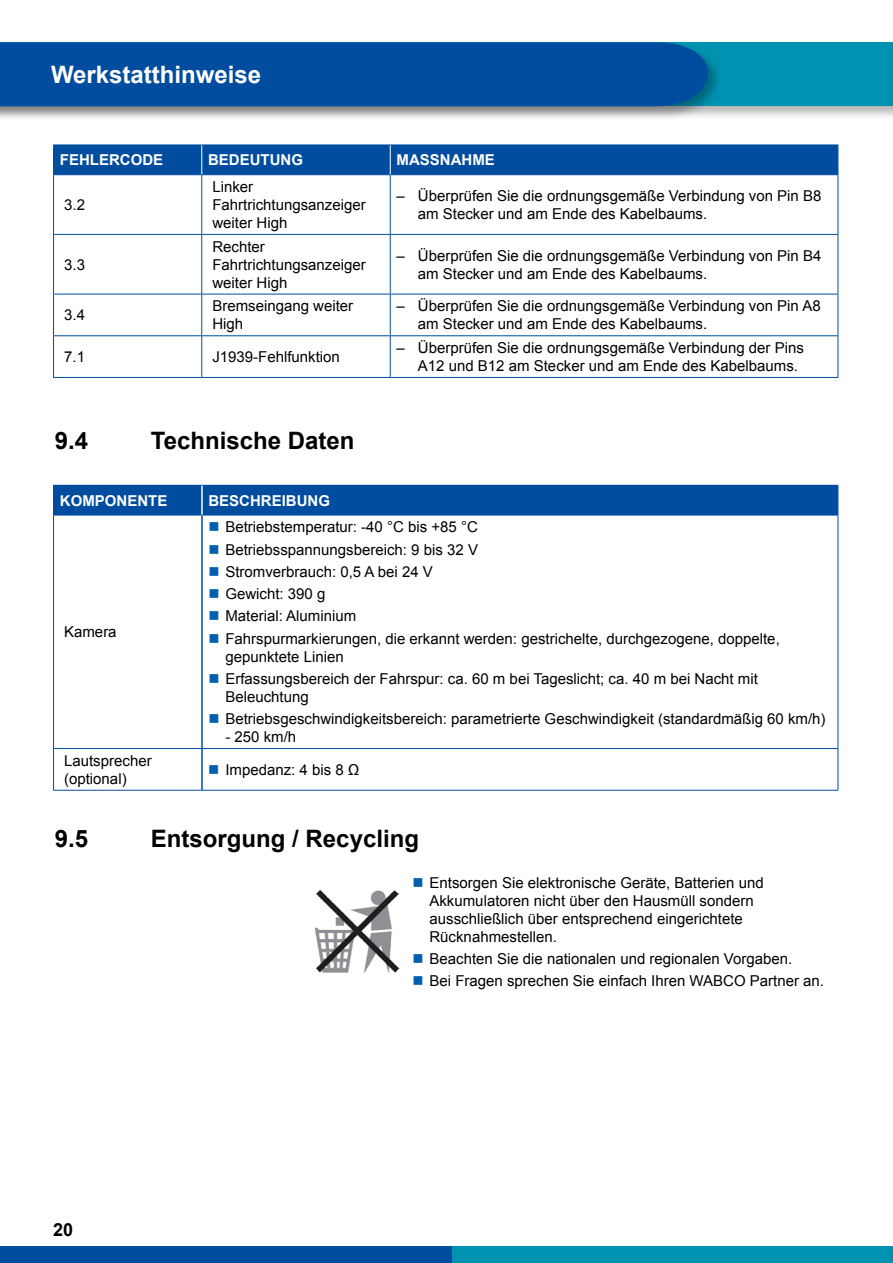
<style>
.page{position:relative;width:893px;height:1263px;background:#fff}
.page>*{position:absolute;margin:0;border:0;box-sizing:border-box;transform-origin:0 0}
.t1{font:700 24px "Arial";color:#000}
.t2{font:700 24px "Arial";color:#fff}
.t3{font:700 18px "Arial";color:#000}
.t4{font:15px/18px "Arial";color:#000}
.t5{font:700 15px "Arial";color:#fff}
</style>
<div class="page">
<div style="left:0;top:1246px;width:453px;height:17px;background:#004d9f"></div>
<div style="left:453px;top:1246px;width:440px;height:17px;background:#0093b1"></div>
<div style="left:0;top:40px;width:893px;height:81px;background:#000;opacity:.3"></div>
<div style="left:0;top:43px;width:893px;height:63px;background:#0093b1"></div>
<div style="left:0;top:40px;width:723px;height:81px;background:#000;opacity:.3"></div>
<div style="left:0;top:42px;width:708px;height:64px;background:#004d9f"></div>
<hr style="left:53px;top:175px;width:1px;height:59px;background:#004d9f">
<hr style="left:201px;top:175px;width:1px;height:59px;background:#004d9f">
<hr style="left:390px;top:175px;width:1px;height:59px;background:#004d9f">
<hr style="left:838px;top:175px;width:1px;height:59px;background:#004d9f">
<hr style="left:53px;top:234px;width:149px;height:1px;background:#004d9f">
<hr style="left:53px;top:235px;width:1px;height:59px;background:#004d9f">
<hr style="left:202px;top:234px;width:188px;height:1px;background:#004d9f">
<hr style="left:201px;top:235px;width:1px;height:59px;background:#004d9f">
<hr style="left:390px;top:234px;width:448px;height:1px;background:#004d9f">
<hr style="left:390px;top:235px;width:1px;height:59px;background:#004d9f">
<hr style="left:838px;top:235px;width:1px;height:59px;background:#004d9f">
<hr style="left:53px;top:294px;width:149px;height:1px;background:#004d9f">
<hr style="left:53px;top:294px;width:1px;height:41px;background:#004d9f">
<hr style="left:202px;top:294px;width:188px;height:1px;background:#004d9f">
<hr style="left:201px;top:294px;width:1px;height:41px;background:#004d9f">
<hr style="left:390px;top:294px;width:448px;height:1px;background:#004d9f">
<hr style="left:390px;top:294px;width:1px;height:41px;background:#004d9f">
<hr style="left:838px;top:294px;width:1px;height:41px;background:#004d9f">
<hr style="left:53px;top:335px;width:149px;height:1px;background:#004d9f">
<hr style="left:53px;top:336px;width:1px;height:41px;background:#004d9f">
<hr style="left:202px;top:335px;width:188px;height:1px;background:#004d9f">
<hr style="left:201px;top:336px;width:1px;height:41px;background:#004d9f">
<hr style="left:390px;top:335px;width:448px;height:1px;background:#004d9f">
<hr style="left:390px;top:336px;width:1px;height:41px;background:#004d9f">
<hr style="left:838px;top:336px;width:1px;height:41px;background:#004d9f">
<hr style="left:53px;top:377px;width:149px;height:1px;background:#004d9f">
<hr style="left:202px;top:377px;width:188px;height:1px;background:#004d9f">
<hr style="left:390px;top:377px;width:448px;height:1px;background:#004d9f">
<div style="left:53px;top:145px;width:786px;height:30px;background:#004d9f"></div>
<div style="left:54px;top:485px;width:148px;height:30px;background:#004d9f"></div>
<div style="left:202px;top:485px;width:636px;height:30px;background:#004d9f"></div>
<hr style="left:53px;top:485px;width:149px;height:1px;background:#004d9f">
<svg style="left:53px;top:486px;width:1px;height:29px"></svg>
<svg style="left:838px;top:486px;width:1px;height:29px"></svg>
<hr style="left:53px;top:515px;width:149px;height:1px;background:#004d9f">
<hr style="left:53px;top:515px;width:1px;height:233px;background:#004d9f">
<hr style="left:202px;top:515px;width:636px;height:1px;background:#004d9f">
<hr style="left:838px;top:515px;width:1px;height:233px;background:#004d9f">
<hr style="left:53px;top:748px;width:149px;height:1px;background:#004d9f">
<hr style="left:53px;top:749px;width:1px;height:41px;background:#004d9f">
<hr style="left:202px;top:748px;width:636px;height:1px;background:#004d9f">
<hr style="left:838px;top:749px;width:1px;height:41px;background:#004d9f">
<hr style="left:53px;top:790px;width:149px;height:1px;background:#004d9f">
<hr style="left:202px;top:790px;width:636px;height:1px;background:#004d9f">
<hr style="left:201px;top:515px;width:2px;height:233px;background:#004d9f">
<hr style="left:201px;top:749px;width:2px;height:41px;background:#004d9f">
<hr style="left:201px;top:486px;width:2px;height:29px;background:#fff">
<img style="left:315px;top:889px;width:85px;height:84px">
<h1 class="t2" style="left:51px;top:59px;width:212px">Werkstatthinweise</h1>
<p class="t5" style="left:60px;top:150px;width:105px">FEHLERCODE</p>
<p class="t5" style="left:208px;top:150px;width:96px">BEDEUTUNG</p>
<p class="t5" style="left:397px;top:150px;width:100px">MASSNAHME</p>
<p class="t4" style="left:64px;top:196px;width:22px">3.2</p>
<p class="t4" style="left:212px;top:178px;width:155px">Linker<br>Fahrtrichtungsanzeiger weiter High</p>
<p class="t4" style="left:418px;top:187px;width:405px;text-indent:-21px">– Überprüfen Sie die ordnungsgemäße Verbindung von Pin B8 am Stecker und am Ende des Kabelbaums.</p>
<p class="t4" style="left:64px;top:256px;width:22px">3.3</p>
<p class="t4" style="left:212px;top:238px;width:155px">Rechter<br>Fahrtrichtungsanzeiger weiter High</p>
<p class="t4" style="left:418px;top:247px;width:405px;text-indent:-21px">– Überprüfen Sie die ordnungsgemäße Verbindung von Pin B4 am Stecker und am Ende des Kabelbaums.</p>
<p class="t4" style="left:64px;top:306px;width:22px">3.4</p>
<p class="t4" style="left:212px;top:297px;width:142px">Bremseingang weiter<br>High</p>
<p class="t4" style="left:418px;top:297px;width:404px;text-indent:-21px">– Überprüfen Sie die ordnungsgemäße Verbindung von Pin A8 am Stecker und am Ende des Kabelbaums.</p>
<p class="t4" style="left:64px;top:348px;width:22px">7.1</p>
<p class="t4" style="left:212px;top:348px;width:129px">J1939-Fehlfunktion</p>
<p class="t4" style="left:418px;top:339px;width:388px;text-indent:-21px">– Überprüfen Sie die ordnungsgemäße Verbindung der Pins<br>A12 und B12 am Stecker und am Ende des Kabelbaums.</p>
<h1 class="t1" style="left:55px;top:425px;width:35px">9.4</h1>
<h1 class="t1" style="left:151px;top:425px;width:205px">Technische Daten</h1>
<p class="t5" style="left:60px;top:490px;width:109px">KOMPONENTE</p>
<p class="t5" style="left:208px;top:490px;width:123px">BESCHREIBUNG</p>
<p class="t4" style="left:64px;top:623px;width:54px">Kamera</p>
<p class="t4" style="left:225px;top:516px;width:556px;line-height:22.2px">Betriebstemperatur: -40 °C bis +85 °C<br>Betriebsspannungsbereich: 9 bis 32 V<br>Stromverbrauch: 0,5 A bei 24 V<br>Gewicht: 390 g<br>Material: Aluminium<br>Fahrspurmarkierungen, die erkannt werden: gestrichelte, durchgezogene, doppelte,</p>
<p class="t4" style="left:225px;top:645px;width:534px;line-height:22.2px">gepunktete Linien<br>Erfassungsbereich der Fahrspur: ca. 60 m bei Tageslicht; ca. 40 m bei Nacht mit</p>
<p class="t4" style="left:225px;top:686px;width:602px;line-height:22.2px">Beleuchtung<br>Betriebsgeschwindigkeitsbereich: parametrierte Geschwindigkeit (standardmäßig 60 km/h)</p>
<p class="t4" style="left:225px;top:728px;width:72px">- 250 km/h</p>
<p class="t4" style="left:64px;top:752px;width:89px">Lautsprecher (optional)</p>
<p class="t4" style="left:225px;top:761px;width:136px">Impedanz: 4 bis 8 Ω</p>
<h1 class="t1" style="left:55px;top:823px;width:35px">9.5</h1>
<h1 class="t1" style="left:151px;top:823px;width:270px">Entsorgung / Recycling</h1>
<p class="t4" style="left:429px;top:874px;width:336px">Entsorgen Sie elektronische Geräte, Batterien und Akkumulatoren nicht über den Hausmüll sondern ausschließlich über entsprechend eingerichtete Rücknahmestellen.</p>
<p class="t4" style="left:429px;top:948px;width:396px;line-height:22.2px">Beachten Sie die nationalen und regionalen Vorgaben.<br>Bei Fragen sprechen Sie einfach Ihren WABCO Partner an.</p>
<p class="t3" style="left:53px;top:1217px;width:22px">20</p>
</div>
